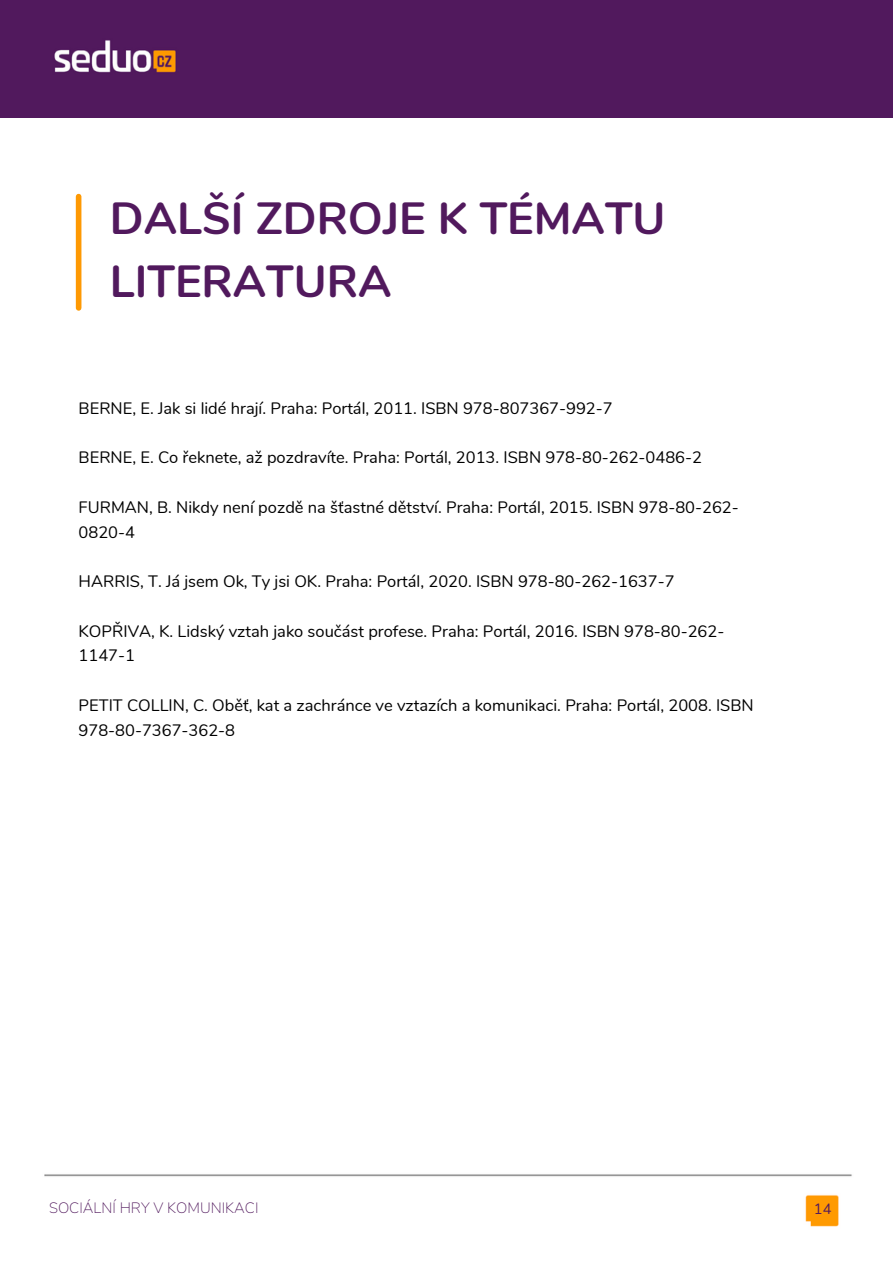
<style>
.page{position:relative;width:893px;height:1264px;background:#fff}
.page>*{position:absolute;margin:0;border:0;box-sizing:border-box;transform-origin:0 0}
.t1{font:700 45px/63px "Nunito";color:#51195d}
.t2{font:16.5px/24.8px "Nunito";color:#000}
.t3{font:200 15px "Nunito Sans";color:#51195d}
.t4{font:14.7px "Nunito";color:#51195d}
</style>
<div class="page">
<div style="left:0;top:0;width:892px;height:117px;background:#51195d"></div>
<img style="left:54px;top:40px;width:122px;height:33px">
<div style="left:76px;top:197px;width:5px;height:111px;background:#fe9903"></div>
<img style="left:805px;top:1195px;width:34px;height:32px">
<h1 class="t1" style="left:110px;top:188px;width:557px">DALŠÍ ZDROJE K TÉMATU<br>LITERATURA</h1>
<p class="t2" style="left:79px;top:396px;width:535px">BERNE, E. Jak si lidé hrají. Praha: Portál, 2011. ISBN 978-807367-992-7</p>
<p class="t2" style="left:79px;top:445px;width:625px">BERNE, E. Co řeknete, až pozdravíte. Praha: Portál, 2013. ISBN 978-80-262-0486-2</p>
<p class="t2" style="left:79px;top:495px;width:661px">FURMAN, B. Nikdy není pozdě na šťastné dětství. Praha: Portál, 2015. ISBN 978-80-262-<br>0820-4</p>
<p class="t2" style="left:79px;top:569px;width:597px">HARRIS, T. Já jsem Ok, Ty jsi OK. Praha: Portál, 2020. ISBN 978-80-262-1637-7</p>
<p class="t2" style="left:79px;top:618px;width:647px">KOPŘIVA, K. Lidský vztah jako součást profese. Praha: Portál, 2016. ISBN 978-80-262-<br>1147-1</p>
<p class="t2" style="left:79px;top:693px;width:676px">PETIT COLLIN, C. Oběť, kat a zachránce ve vztazích a komunikaci. Praha: Portál, 2008. ISBN<br>978-80-7367-362-8</p>
<p class="t3" style="left:49px;top:1197px;width:211px">SOCIÁLNÍ HRY V KOMUNIKACI</p>
<p class="t4" style="left:813px;top:1199px;width:19px">14</p>
</div>
